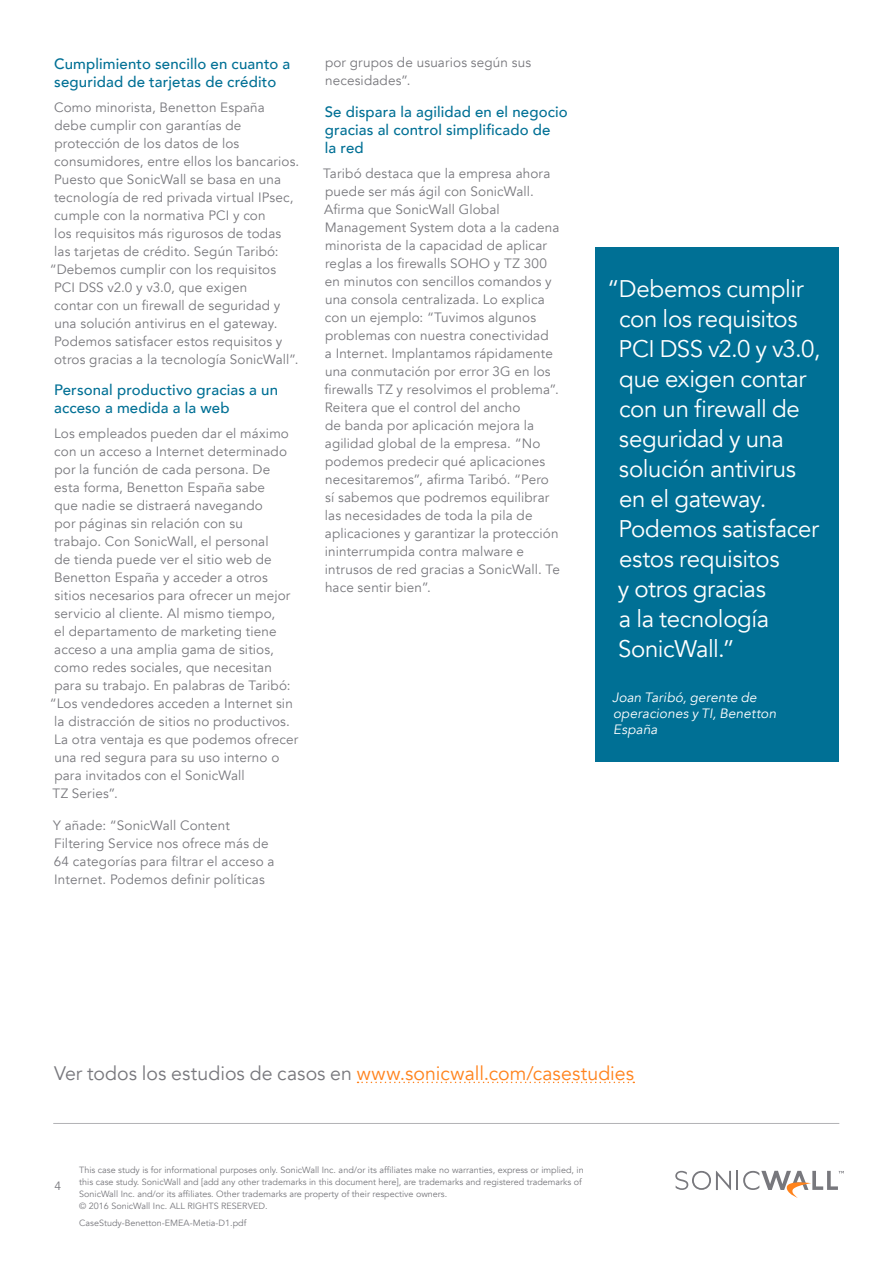
<style>
.page{position:relative;width:893px;height:1263px;background:#fff}
.page>*{position:absolute;margin:0;border:0;box-sizing:border-box;transform-origin:0 0}
.t1{font:24px/30px "Avenir";letter-spacing:-.015em;color:#fff}
.t2{font:19.5px "Avenir";letter-spacing:.005em;color:#ff831d}
.t3{font:500 15px/18px "Avenir";letter-spacing:.01em;color:#007095}
.t4{font:13.5px/18px "Avenir";letter-spacing:.01em;color:#78787d}
.t5{font:italic 13.5px/16.2px "Avenir";letter-spacing:.01em;color:#fff}
.t6{font:12px "Avenir";color:#78787d}
.t7{font:9px/12px "Avenir";color:#78787d}
.s1{color:#78787d}
</style>
<div class="page">
<svg style="left:357px;top:1082px;width:277px;height:1px"></svg>
<hr style="left:53px;top:1123px;width:786px;height:1px;background:#b2b2b5">
<svg style="left:675px;top:1171px;width:169px;height:27px"></svg>
<div style="left:595px;top:247px;width:244px;height:514px;background:#007095"></div>
<p class="t3" style="left:54px;top:54px;width:238px">Cumplimiento sencillo en cuanto a seguridad de tarjetas de crédito</p>
<p class="t4" style="left:54px;top:98px;width:212px">Como minorista, Benetton España</p>
<p class="t4" style="left:54px;top:116px;width:188px">debe cumplir con garantías de</p>
<p class="t4" style="left:54px;top:134px;width:186px">protección de los datos de los</p>
<p class="t4" style="left:54px;top:152px;width:247px">consumidores, entre ellos los bancarios.</p>
<p class="t4" style="left:54px;top:170px;width:229px">Puesto que SonicWall se basa en una</p>
<p class="t4" style="left:54px;top:188px;width:241px">tecnología de red privada virtual IPsec,</p>
<p class="t4" style="left:54px;top:206px;width:213px">cumple con la normativa PCI y con</p>
<p class="t4" style="left:54px;top:224px;width:228px">los requisitos más rigurosos de todas</p>
<p class="t4" style="left:54px;top:242px;width:226px">las tarjetas de crédito. Según Taribó:</p>
<p class="t4" style="left:50px;top:260px;width:228px">“Debemos cumplir con los requisitos</p>
<p class="t4" style="left:54px;top:278px;width:195px">PCI DSS v2.0 y v3.0, que exigen</p>
<p class="t4" style="left:54px;top:296px;width:228px">contar con un firewall de seguridad y</p>
<p class="t4" style="left:54px;top:314px;width:225px">una solución antivirus en el gateway.</p>
<p class="t4" style="left:54px;top:332px;width:230px">Podemos satisfacer estos requisitos y</p>
<p class="t4" style="left:54px;top:350px;width:246px">otros gracias a la tecnología SonicWall”.</p>
<p class="t3" style="left:54px;top:380px;width:226px">Personal productivo gracias a un acceso a medida a la web</p>
<p class="t4" style="left:54px;top:425px;width:236px">Los empleados pueden dar el máximo</p>
<p class="t4" style="left:54px;top:443px;width:234px">con un acceso a Internet determinado</p>
<p class="t4" style="left:54px;top:461px;width:217px">por la función de cada persona. De</p>
<p class="t4" style="left:54px;top:479px;width:212px">esta forma, Benetton España sabe</p>
<p class="t4" style="left:54px;top:497px;width:210px">que nadie se distraerá navegando</p>
<p class="t4" style="left:54px;top:515px;width:190px">por páginas sin relación con su</p>
<p class="t4" style="left:54px;top:533px;width:216px">trabajo. Con SonicWall, el personal</p>
<p class="t4" style="left:54px;top:551px;width:219px">de tienda puede ver el sitio web de</p>
<p class="t4" style="left:54px;top:569px;width:215px">Benetton España y acceder a otros</p>
<p class="t4" style="left:54px;top:587px;width:237px">sitios necesarios para ofrecer un mejor</p>
<p class="t4" style="left:54px;top:605px;width:222px">servicio al cliente. Al mismo tiempo,</p>
<p class="t4" style="left:54px;top:623px;width:224px">el departamento de marketing tiene</p>
<p class="t4" style="left:54px;top:641px;width:221px">acceso a una amplia gama de sitios,</p>
<p class="t4" style="left:54px;top:659px;width:219px">como redes sociales, que necesitan</p>
<p class="t4" style="left:54px;top:677px;width:238px">para su trabajo. En palabras de Taribó:</p>
<p class="t4" style="left:50px;top:695px;width:245px">“Los vendedores acceden a Internet sin</p>
<p class="t4" style="left:54px;top:713px;width:237px">la distracción de sitios no productivos.</p>
<p class="t4" style="left:54px;top:731px;width:246px">La otra ventaja es que podemos ofrecer</p>
<p class="t4" style="left:54px;top:749px;width:227px">una red segura para su uso interno o</p>
<p class="t4" style="left:54px;top:767px;width:192px">para invitados con el SonicWall</p>
<p class="t4" style="left:52px;top:785px;width:67px">TZ Series”.</p>
<p class="t4" style="left:53px;top:816px;width:223px">Y añade: “SonicWall Content Filtering Service nos ofrece más de 64 categorías para filtrar el acceso a Internet. Podemos definir políticas</p>
<p class="t4" style="left:325px;top:54px;width:208px">por grupos de usuarios según sus necesidades”.</p>
<p class="t3" style="left:325px;top:102px;width:245px">Se dispara la agilidad en el negocio gracias al control simplificado de<br>la red</p>
<p class="t4" style="left:323px;top:164px;width:238px">Taribó destaca que la empresa ahora puede ser más ágil con SonicWall.<br>Afirma que SonicWall Global Management System dota a la cadena minorista de la capacidad de aplicar reglas a los firewalls SOHO y TZ 300 en minutos con sencillos comandos y una consola centralizada. Lo explica con un ejemplo: “Tuvimos algunos problemas con nuestra conectividad<br>a Internet. Implantamos rápidamente una conmutación por error 3G en los firewalls TZ y resolvimos el problema”.<br>Reitera que el control del ancho<br>de banda por aplicación mejora la agilidad global de la empresa. “No podemos predecir qué aplicaciones necesitaremos”, afirma Taribó. “Pero<br>sí sabemos que podremos equilibrar las necesidades de toda la pila de aplicaciones y garantizar la protección ininterrumpida contra malware e intrusos de red gracias a SonicWall. Te hace sentir bien”.</p>
<h1 class="t1" style="left:618px;top:274px;width:204px;text-indent:-11px">“Debemos cumplir con los requisitos<br>PCI DSS v2.0 y v3.0, que exigen contar con un firewall de seguridad y una solución antivirus en el gateway.<br>Podemos satisfacer estos requisitos<br>y otros gracias<br>a la tecnología<br>SonicWall.”</h1>
<p class="t5" style="left:612px;top:689px;width:166px">Joan Taribó, gerente de operaciones y TI, Benetton<br>España</p>
<h2 class="t2" style="left:54px;top:1062px;width:582px"><span class="s1">Ver todos los estudios de casos en</span> www.sonicwall.com/casestudies</h2>
<p class="t6" style="left:54px;top:1179px;width:8px">4</p>
<p class="t7" style="left:79px;top:1164px;width:506px">This case study is for informational purposes only. SonicWall Inc. and/or its affiliates make no warranties, express or implied, in this case study. SonicWall and [add any other trademarks in this document here], are trademarks and registered trademarks of SonicWall Inc. and/or its affiliates. Other trademarks are property of their respective owners.<br>© 2016 SonicWall Inc. ALL RIGHTS RESERVED.</p>
<p class="t7" style="left:79px;top:1217px;width:169px">CaseStudy-Benetton-EMEA-Metia-D1.pdf</p>
</div>
